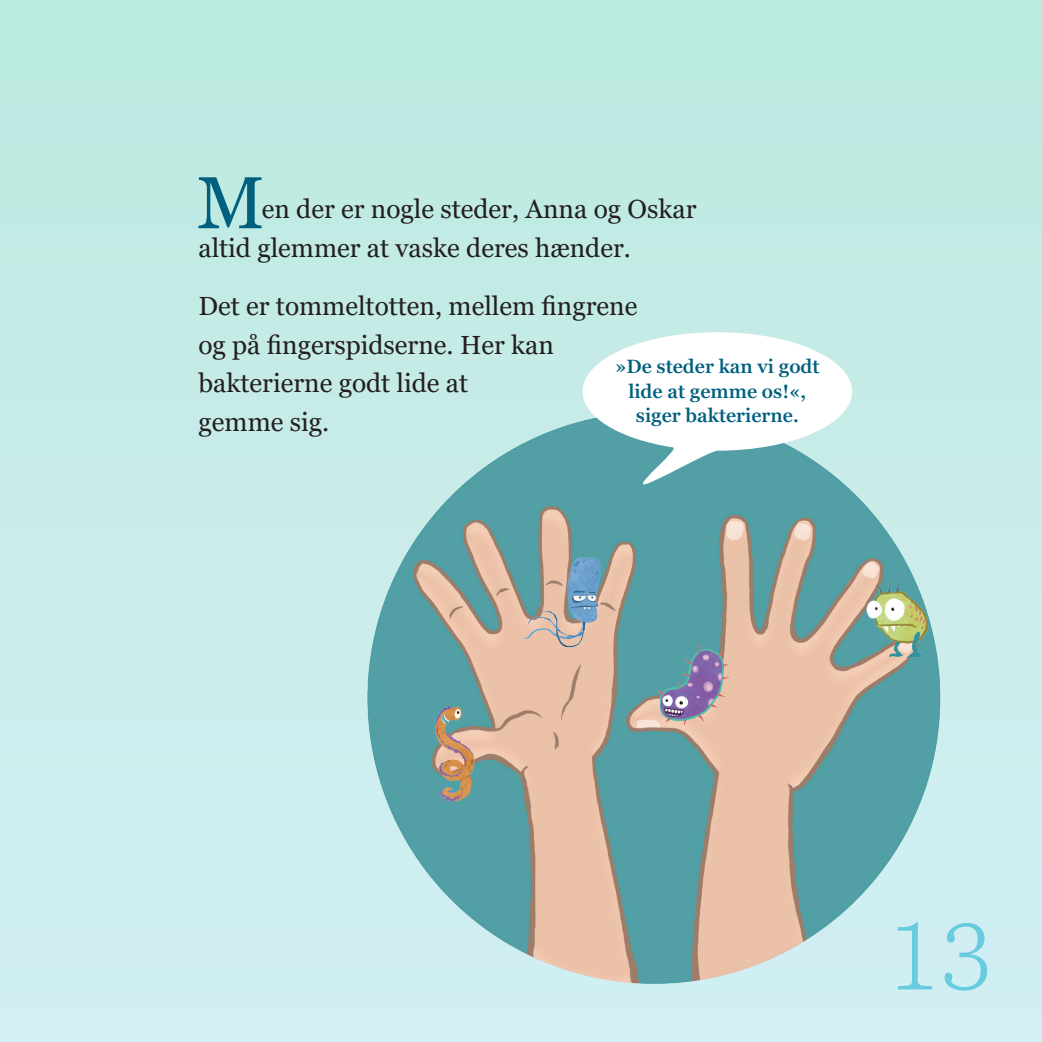
<style>
.page{position:relative;width:1042px;height:1042px;background:#fff}
.page>*{position:absolute;margin:0;border:0;box-sizing:border-box;transform-origin:0 0}
.t1{font:300 94.5px "Georgia Pro";color:#68cbdf}
.t2{font:73.5px "Georgia Pro";color:#00607d}
.t3{font:26.25px/38.5px "Georgia Pro";color:#231f20}
.t4{font:600 19.25px/24.5px "Georgia Pro";color:#00607d;text-align:center}
</style>
<div class="page">
<div style="left:0;top:0;width:1042px;height:1042px;background:linear-gradient(to bottom,#bceadf,#d4eff4)"></div>
<img style="left:320px;top:362px;width:669px;height:670px">
<img style="left:863px;top:579px;width:82px;height:106px">
<img style="left:657px;top:645px;width:85px;height:106px">
<img style="left:431px;top:689px;width:58px;height:130px">
<img style="left:519px;top:533px;width:94px;height:132px">
<svg style="left:582px;top:332px;width:270px;height:153px"></svg>
<h2 class="t2" style="left:197px;top:161px;width:70px">M</h2>
<p class="t3" style="left:198px;top:191px;width:499px;text-indent:63px">en der er nogle steder, Anna og Oskar altid glemmer at vaske deres hænder.</p>
<p class="t3" style="left:198px;top:288px;width:440px">Det er tommeltotten, mellem fingrene og på fingerspidserne. Her kan bakterierne godt lide at<br>gemme sig.</p>
<p class="t4" style="left:615px;top:355px;width:206px">»De steder kan vi godt lide at gemme os!«, siger bakterierne.</p>
<h1 class="t1" style="left:888px;top:903px;width:105px">13</h1>
</div>
